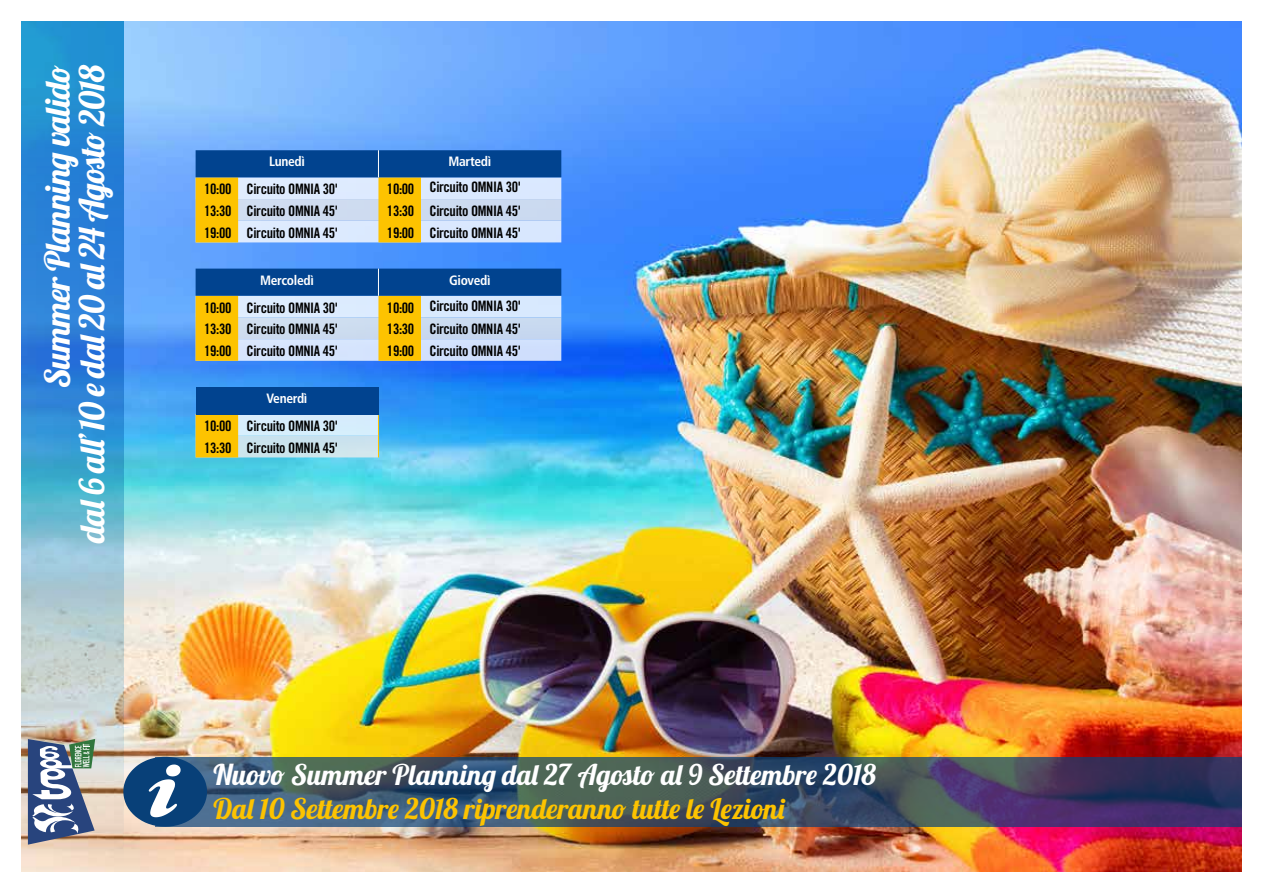
<style>
.page{position:relative;width:1263px;height:893px;background:#fff}
.page>*{position:absolute;margin:0;border:0;box-sizing:border-box;transform-origin:0 0}
.t1{font:34.5px/34.5px "Lobster 1.4";letter-spacing:-.035em;color:#fff;text-align:right}
.t2{font:28.5px "Lobster 1.4";color:#fff}
.t3{font:28.5px "Lobster 1.4";color:#fdc300}
.t4{font:14.4px/21.8px "Trade Gothic LT Std Bd Cn 20";letter-spacing:-.025em;color:#000}
.t5{font:700 condensed 13.5px "Frutiger LT Std";letter-spacing:-.025em;color:#fff}
</style>
<div class="page">
<img style="left:21px;top:21px;width:1221px;height:851px">
<svg style="left:207px;top:757px;width:1035px;height:70px;background:#3f4e64"></svg>
<svg style="left:22px;top:21px;width:101px;height:851px;background:#60a2d1"></svg>
<svg style="left:28px;top:739px;width:67px;height:106px"></svg>
<svg style="left:123px;top:757px;width:84px;height:70px;background:#496f96"></svg>
<svg style="left:196px;top:414px;width:183px;height:43px;background:#d5dbb9"></svg>
<svg style="left:196px;top:150px;width:365px;height:92px;background:#9dafb1"></svg>
<svg style="left:196px;top:269px;width:365px;height:92px;background:#9caeb1"></svg>
<div style="left:196px;top:387px;width:182px;height:27px;background:#01438f"></div>
<h1 class="t1" style="left:40px;top:543px;width:480px;rotate:-90deg">Summer Planning valido<br>dal 6 all’10 e dal 20 al 24 Agosto 2018</h1>
<p class="t5" style="left:269px;top:154px;width:37px">Lunedì</p>
<p class="t5" style="left:448px;top:154px;width:44px">Martedì</p>
<p class="t4" style="left:204px;top:178px;width:135px">10:00 Circuito OMNIA 30'</p>
<p class="t4" style="left:387px;top:176px;width:135px">10:00 Circuito OMNIA 30'</p>
<p class="t4" style="left:204px;top:200px;width:135px">13:30 Circuito OMNIA 45'</p>
<p class="t4" style="left:387px;top:200px;width:135px">13:30 Circuito OMNIA 45'</p>
<p class="t4" style="left:204px;top:221px;width:135px">19:00 Circuito OMNIA 45'</p>
<p class="t4" style="left:387px;top:221px;width:135px">19:00 Circuito OMNIA 45'</p>
<p class="t5" style="left:260px;top:272px;width:55px">Mercoledì</p>
<p class="t5" style="left:449px;top:272px;width:43px">Giovedì</p>
<p class="t4" style="left:204px;top:296px;width:135px">10:00 Circuito OMNIA 30'</p>
<p class="t4" style="left:387px;top:295px;width:135px">10:00 Circuito OMNIA 30'</p>
<p class="t4" style="left:204px;top:318px;width:135px">13:30 Circuito OMNIA 45'</p>
<p class="t4" style="left:387px;top:318px;width:135px">13:30 Circuito OMNIA 45'</p>
<p class="t4" style="left:204px;top:340px;width:135px">19:00 Circuito OMNIA 45'</p>
<p class="t4" style="left:387px;top:340px;width:135px">19:00 Circuito OMNIA 45'</p>
<p class="t5" style="left:267px;top:390px;width:42px">Venerdì</p>
<p class="t4" style="left:204px;top:415px;width:135px">10:00 Circuito OMNIA 30'<br>13:30 Circuito OMNIA 45'</p>
<h2 class="t2" style="left:213px;top:757px;width:664px">Nuovo Summer Planning dal 27 Agosto al 9 Settembre 2018</h2>
<h2 class="t3" style="left:213px;top:791px;width:572px">Dal 10 Settembre 2018 riprenderanno tutte le Lezioni</h2>
</div>
